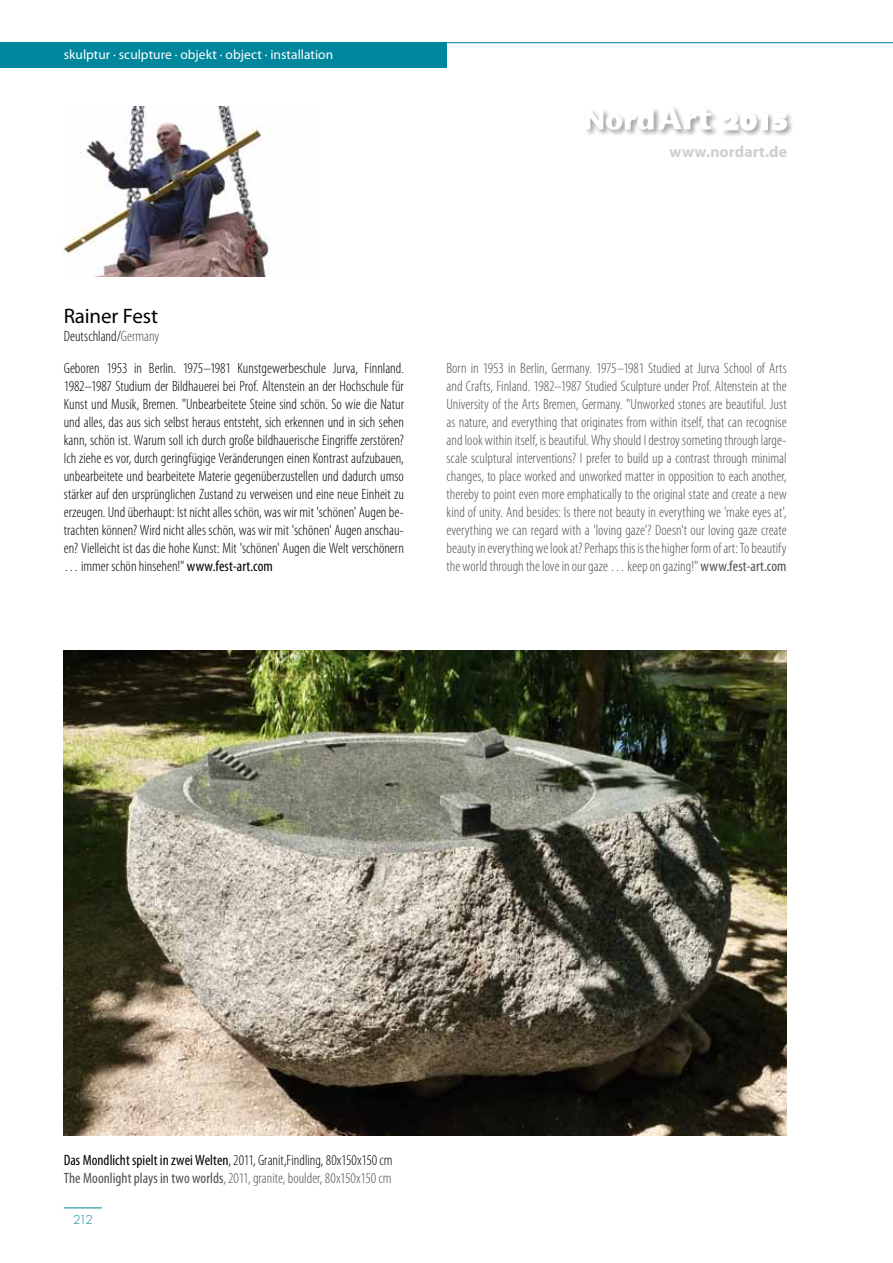
<style>
.page{position:relative;width:893px;height:1263px;background:#fff}
.page>*{position:absolute;margin:0;border:0;box-sizing:border-box;transform-origin:0 0}
.t1{font:21px "Myriad Pro";letter-spacing:-.01em;color:#000}
.t2{font:700 15.9px "Myriad Pro";letter-spacing:.005em;color:#d0cfcf}
.t3{font:300 condensed 15px/18px "Myriad Pro";color:#000}
.t4{font:300 condensed 15px/18px "Myriad Pro";color:#504f53;text-align:justify}
.t5{font:13.5px "Myriad Pro";color:#fff}
.t6{font:300 12px "Futura Std";color:#00879e}
.s1{color:#504f53}
.s2{font-weight:400}
.s3{font-weight:400;color:#504f53}
</style>
<div class="page">
<div style="left:0;top:43px;width:446px;height:25px;background:#00879e"></div>
<hr style="left:446px;top:42px;width:447px;height:1px;background:#00879e">
<hr style="left:64px;top:1207px;width:38px;height:1px;background:#00879e">
<div style="left:720px;top:111px;width:74px;height:27px;background:#000;opacity:.75"></div>
<svg style="left:721px;top:113px;width:66px;height:17px"></svg>
<div style="left:584px;top:107px;width:77px;height:30px;background:#000;opacity:.75"></div>
<div style="left:656px;top:105px;width:62px;height:32px;background:#000;opacity:.75"></div>
<svg style="left:586px;top:106px;width:125px;height:24px"></svg>
<img style="left:64px;top:106px;width:205px;height:170px">
<img style="left:64px;top:651px;width:723px;height:485px">
<p class="t5" style="left:64px;top:46px;width:271px">skulptur · sculpture · objekt · object · installation</p>
<h1 class="t1" style="left:64px;top:303px;width:96px">Rainer Fest</h1>
<p class="t3" style="left:64px;top:327px;width:97px">Deutschland/<span class="s1">Germany</span></p>
<p class="t2" style="left:670px;top:142px;width:119px">www.nordart.de</p>
<p class="t3" style="left:64px;top:359px;width:342px;text-align:justify">Geboren 1953 in Berlin. 1975–1981 Kunstgewerbeschule Jurva, Finnland.<br>1982–1987 Studium der Bildhauerei bei Prof. Altenstein an der Hochschule für Kunst und Musik, Bremen. "Unbearbeitete Steine sind schön. So wie die Natur und alles, das aus sich selbst heraus entsteht, sich erkennen und in sich sehen kann, schön ist. Warum soll ich durch große bildhauerische Eingriffe zerstören?<br>Ich ziehe es vor, durch geringfügige Veränderungen einen Kontrast aufzubauen, unbearbeitete und bearbeitete Materie gegenüberzustellen und dadurch umso stärker auf den ursprünglichen Zustand zu verweisen und eine neue Einheit zu erzeugen. Und überhaupt: Ist nicht alles schön, was wir mit 'schönen' Augen be&shy;trachten können? Wird nicht alles schön, was wir mit 'schönen' Augen anschau&shy;en? Vielleicht ist das die hohe Kunst: Mit 'schönen' Augen die Welt verschönern … immer schön hinsehen!" <span class="s2">www.fest-art.com</span></p>
<p class="t4" style="left:446px;top:359px;width:342px">Born in 1953 in Berlin, Germany. 1975–1981 Studied at Jurva School of Arts and Crafts, Finland. 1982–1987 Studied Sculpture under Prof. Altenstein at the University of the Arts Bremen, Germany. "Unworked stones are beautiful. Just as nature, and everything that originates from within itself, that can recognise and look within itself, is beautiful. Why should I destroy someting through large&shy;scale sculptural interventions? I prefer to build up a contrast through minimal changes, to place worked and unworked matter in opposition to each another, thereby to point even more emphatically to the original state and create a new kind of unity. And besides: Is there not beauty in everything we 'make eyes at', everything we can regard with a 'loving gaze'? Doesn't our loving gaze create beauty in everything we look at? Perhaps this is the higher form of art: To beautify the world through the love in our gaze … keep on gazing!" <span class="s2">www.fest-art.com</span></p>
<p class="t3" style="left:64px;top:1151px;width:330px"><span class="s2">Das Mondlicht spielt in zwei Welten</span>, 2011, Granit,Findling, 80x150x150 cm<br><span class="s3">The Moonlight plays in two worlds</span><span class="s1">, 2011, granite, boulder, 80x150x150 cm</span></p>
<p class="t6" style="left:73px;top:1212px;width:21px">212</p>
</div>
